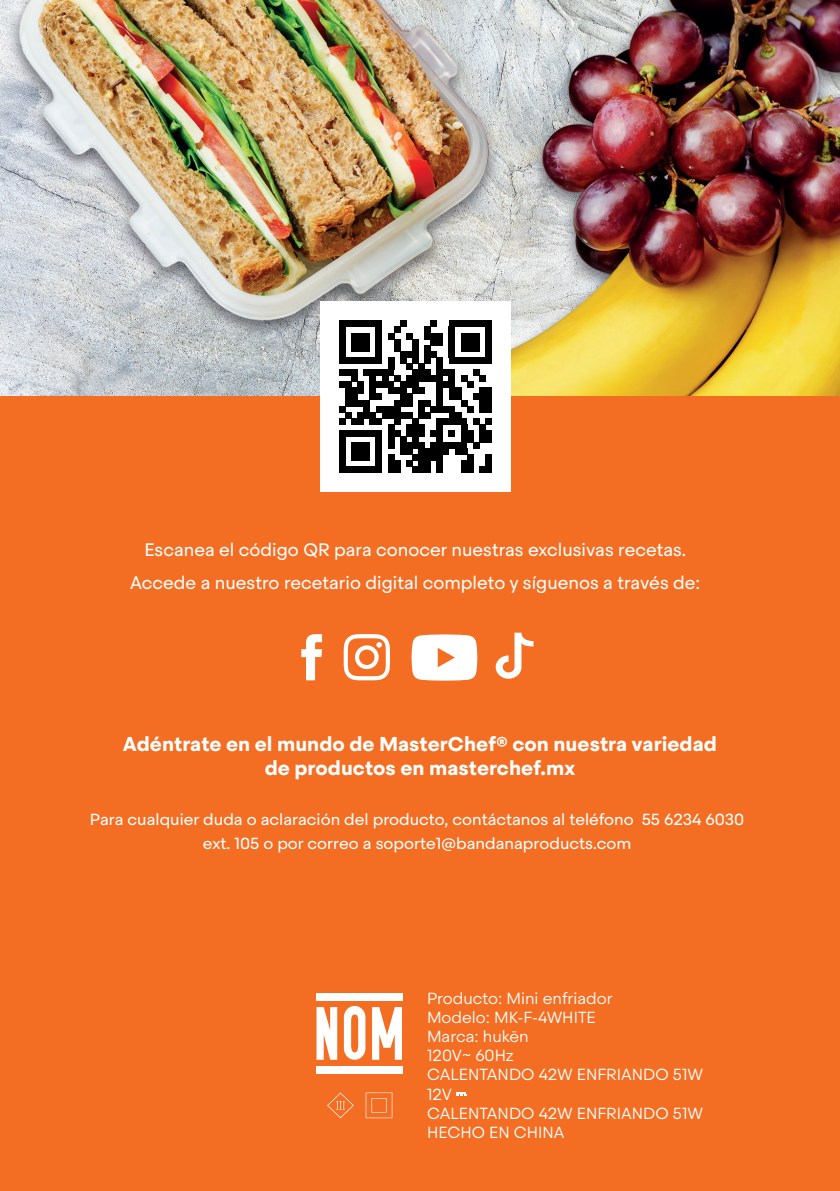
<style>
.page{position:relative;width:840px;height:1191px;background:#fff}
.page>*{position:absolute;margin:0;border:0;box-sizing:border-box;transform-origin:0 0}
.t1{font:700 20px/24px "Steradian";color:#fff;text-align:center}
.t2{font:18px/33px "Steradian";color:#fff;text-align:center}
.t3{font:300 16px/19.2px "Steradian";color:#fff}
.t4{font:16px/24px "Steradian";color:#fff;text-align:center}
</style>
<div class="page">
<div style="left:0;top:0;width:839px;height:1191px;background:#f36e23"></div>
<svg style="left:301px;top:634px;width:21px;height:46px"></svg>
<svg style="left:343px;top:634px;width:47px;height:46px"></svg>
<svg style="left:411px;top:634px;width:66px;height:46px"></svg>
<svg style="left:495px;top:632px;width:38px;height:46px"></svg>
<div style="left:316px;top:992px;width:87px;height:8px;background:#fff"></div>
<div style="left:316px;top:1066px;width:87px;height:8px;background:#fff"></div>
<svg style="left:316px;top:1007px;width:21px;height:52px"></svg>
<svg style="left:372px;top:1007px;width:30px;height:52px"></svg>
<svg style="left:343px;top:1006px;width:22px;height:53px"></svg>
<svg style="left:456px;top:1092px;width:10px;height:4px"></svg>
<img style="left:0;top:0;width:839px;height:395px">
<div style="left:320px;top:302px;width:190px;height:190px;background:#fff"></div>
<svg style="left:424px;top:321px;width:12px;height:12px"></svg>
<div style="left:424px;top:333px;width:18px;height:6px;background:#000001"></div>
<div style="left:430px;top:339px;width:12px;height:6px;background:#000001"></div>
<svg style="left:388px;top:321px;width:30px;height:30px"></svg>
<svg style="left:424px;top:345px;width:6px;height:6px"></svg>
<div style="left:400px;top:351px;width:18px;height:6px;background:#000001"></div>
<div style="left:424px;top:351px;width:12px;height:6px;background:#000001"></div>
<svg style="left:388px;top:357px;width:6px;height:12px"></svg>
<svg style="left:400px;top:357px;width:30px;height:12px"></svg>
<svg style="left:436px;top:357px;width:6px;height:12px"></svg>
<div style="left:339px;top:369px;width:18px;height:6px;background:#000001"></div>
<div style="left:363px;top:369px;width:31px;height:6px;background:#000001"></div>
<div style="left:412px;top:369px;width:18px;height:6px;background:#000001"></div>
<div style="left:436px;top:369px;width:19px;height:6px;background:#000001"></div>
<svg style="left:473px;top:369px;width:6px;height:6px"></svg>
<div style="left:351px;top:375px;width:6px;height:7px;background:#000001"></div>
<div style="left:369px;top:375px;width:6px;height:7px;background:#000001"></div>
<div style="left:382px;top:375px;width:6px;height:7px;background:#000001"></div>
<div style="left:394px;top:375px;width:6px;height:7px;background:#000001"></div>
<div style="left:406px;top:375px;width:36px;height:7px;background:#000001"></div>
<div style="left:448px;top:375px;width:7px;height:7px;background:#000001"></div>
<div style="left:461px;top:375px;width:6px;height:7px;background:#000001"></div>
<div style="left:479px;top:375px;width:6px;height:7px;background:#000001"></div>
<div style="left:339px;top:382px;width:12px;height:6px;background:#000001"></div>
<svg style="left:357px;top:382px;width:6px;height:6px"></svg>
<div style="left:369px;top:382px;width:25px;height:6px;background:#000001"></div>
<div style="left:400px;top:382px;width:18px;height:6px;background:#000001"></div>
<div style="left:436px;top:382px;width:19px;height:6px;background:#000001"></div>
<svg style="left:467px;top:382px;width:6px;height:6px"></svg>
<div style="left:345px;top:388px;width:18px;height:6px;background:#000001"></div>
<svg style="left:369px;top:388px;width:6px;height:6px"></svg>
<div style="left:388px;top:388px;width:18px;height:6px;background:#000001"></div>
<div style="left:412px;top:388px;width:12px;height:6px;background:#000001"></div>
<div style="left:448px;top:388px;width:13px;height:6px;background:#000001"></div>
<div style="left:479px;top:388px;width:12px;height:6px;background:#000001"></div>
<div style="left:345px;top:394px;width:12px;height:6px;background:#000001"></div>
<div style="left:369px;top:394px;width:13px;height:6px;background:#000001"></div>
<div style="left:400px;top:394px;width:12px;height:6px;background:#000001"></div>
<div style="left:448px;top:394px;width:13px;height:6px;background:#000001"></div>
<div style="left:473px;top:394px;width:18px;height:6px;background:#000001"></div>
<div style="left:345px;top:400px;width:24px;height:6px;background:#000001"></div>
<div style="left:394px;top:400px;width:18px;height:6px;background:#000001"></div>
<div style="left:418px;top:400px;width:12px;height:6px;background:#000001"></div>
<svg style="left:436px;top:388px;width:6px;height:18px"></svg>
<div style="left:479px;top:400px;width:12px;height:6px;background:#000001"></div>
<svg style="left:363px;top:406px;width:6px;height:6px"></svg>
<div style="left:375px;top:406px;width:25px;height:6px;background:#000001"></div>
<svg style="left:418px;top:406px;width:6px;height:6px"></svg>
<div style="left:430px;top:406px;width:25px;height:6px;background:#000001"></div>
<svg style="left:461px;top:400px;width:12px;height:12px"></svg>
<div style="left:479px;top:406px;width:12px;height:6px;background:#000001"></div>
<div style="left:357px;top:412px;width:18px;height:6px;background:#000001"></div>
<div style="left:382px;top:412px;width:30px;height:6px;background:#000001"></div>
<div style="left:418px;top:412px;width:12px;height:6px;background:#000001"></div>
<div style="left:448px;top:412px;width:13px;height:6px;background:#000001"></div>
<svg style="left:339px;top:406px;width:12px;height:18px"></svg>
<div style="left:351px;top:418px;width:12px;height:6px;background:#000001"></div>
<div style="left:369px;top:418px;width:13px;height:6px;background:#000001"></div>
<svg style="left:412px;top:418px;width:6px;height:6px"></svg>
<div style="left:436px;top:418px;width:31px;height:6px;background:#000001"></div>
<svg style="left:388px;top:418px;width:12px;height:12px"></svg>
<div style="left:406px;top:424px;width:18px;height:6px;background:#000001"></div>
<svg style="left:436px;top:424px;width:6px;height:6px"></svg>
<svg style="left:461px;top:424px;width:6px;height:6px"></svg>
<svg style="left:473px;top:418px;width:18px;height:12px"></svg>
<div style="left:388px;top:430px;width:12px;height:6px;background:#000001"></div>
<div style="left:406px;top:430px;width:18px;height:6px;background:#000001"></div>
<div style="left:430px;top:430px;width:12px;height:6px;background:#000001"></div>
<div style="left:448px;top:430px;width:7px;height:6px;background:#000001"></div>
<div style="left:461px;top:430px;width:12px;height:6px;background:#000001"></div>
<div style="left:479px;top:430px;width:12px;height:6px;background:#000001"></div>
<svg style="left:400px;top:436px;width:6px;height:6px"></svg>
<svg style="left:412px;top:436px;width:6px;height:6px"></svg>
<svg style="left:436px;top:436px;width:6px;height:6px"></svg>
<div style="left:461px;top:436px;width:12px;height:6px;background:#000001"></div>
<div style="left:479px;top:436px;width:12px;height:6px;background:#000001"></div>
<svg style="left:388px;top:436px;width:6px;height:12px"></svg>
<div style="left:400px;top:442px;width:24px;height:6px;background:#000001"></div>
<div style="left:430px;top:442px;width:37px;height:6px;background:#000001"></div>
<svg style="left:473px;top:442px;width:6px;height:6px"></svg>
<div style="left:400px;top:448px;width:12px;height:7px;background:#000001"></div>
<div style="left:418px;top:448px;width:30px;height:7px;background:#000001"></div>
<div style="left:455px;top:448px;width:12px;height:7px;background:#000001"></div>
<svg style="left:388px;top:455px;width:6px;height:6px"></svg>
<div style="left:412px;top:455px;width:30px;height:6px;background:#000001"></div>
<svg style="left:467px;top:455px;width:6px;height:6px"></svg>
<div style="left:388px;top:461px;width:12px;height:6px;background:#000001"></div>
<svg style="left:406px;top:461px;width:6px;height:6px"></svg>
<div style="left:418px;top:461px;width:12px;height:6px;background:#000001"></div>
<div style="left:461px;top:461px;width:12px;height:6px;background:#000001"></div>
<svg style="left:485px;top:455px;width:6px;height:12px"></svg>
<div style="left:388px;top:467px;width:12px;height:6px;background:#000001"></div>
<div style="left:412px;top:467px;width:18px;height:6px;background:#000001"></div>
<svg style="left:436px;top:461px;width:6px;height:12px"></svg>
<div style="left:461px;top:467px;width:12px;height:6px;background:#000001"></div>
<div style="left:479px;top:467px;width:12px;height:6px;background:#000001"></div>
<div style="left:339px;top:321px;width:43px;height:6px;background:#000001"></div>
<div style="left:375px;top:327px;width:7px;height:6px;background:#000001"></div>
<div style="left:375px;top:333px;width:7px;height:6px;background:#000001"></div>
<div style="left:375px;top:339px;width:7px;height:6px;background:#000001"></div>
<div style="left:375px;top:345px;width:7px;height:6px;background:#000001"></div>
<svg style="left:339px;top:327px;width:6px;height:30px"></svg>
<div style="left:375px;top:351px;width:7px;height:6px;background:#000001"></div>
<div style="left:339px;top:357px;width:43px;height:6px;background:#000001"></div>
<div style="left:351px;top:333px;width:18px;height:18px;background:#000001"></div>
<div style="left:448px;top:321px;width:43px;height:6px;background:#000001"></div>
<div style="left:448px;top:327px;width:7px;height:6px;background:#000001"></div>
<div style="left:448px;top:333px;width:7px;height:6px;background:#000001"></div>
<div style="left:448px;top:339px;width:7px;height:6px;background:#000001"></div>
<div style="left:448px;top:345px;width:7px;height:6px;background:#000001"></div>
<div style="left:448px;top:351px;width:7px;height:6px;background:#000001"></div>
<svg style="left:485px;top:327px;width:6px;height:30px"></svg>
<div style="left:448px;top:357px;width:43px;height:6px;background:#000001"></div>
<div style="left:461px;top:333px;width:18px;height:18px;background:#000001"></div>
<div style="left:339px;top:430px;width:43px;height:6px;background:#000001"></div>
<div style="left:375px;top:436px;width:7px;height:6px;background:#000001"></div>
<svg style="left:339px;top:436px;width:6px;height:12px"></svg>
<div style="left:375px;top:442px;width:7px;height:6px;background:#000001"></div>
<div style="left:339px;top:448px;width:6px;height:7px;background:#000001"></div>
<div style="left:375px;top:448px;width:7px;height:7px;background:#000001"></div>
<div style="left:375px;top:455px;width:7px;height:6px;background:#000001"></div>
<svg style="left:339px;top:455px;width:6px;height:12px"></svg>
<div style="left:375px;top:461px;width:7px;height:6px;background:#000001"></div>
<div style="left:339px;top:467px;width:43px;height:6px;background:#000001"></div>
<div style="left:351px;top:442px;width:18px;height:19px;background:#000001"></div>
<svg style="left:365px;top:1092px;width:27px;height:26px"></svg>
<svg style="left:327px;top:1092px;width:26px;height:26px"></svg>
<p class="t2" style="left:130px;top:533px;width:571px">Escanea el código QR para conocer nuestras exclusivas recetas.<br>Accede a nuestro recetario digital completo y síguenos a través de:</p>
<p class="t1" style="left:123px;top:732px;width:595px">Adéntrate en el mundo de MasterChef® con nuestra variedad de productos en masterchef.mx</p>
<p class="t4" style="left:90px;top:807px;width:655px">Para cualquier duda o aclaración del producto, contáctanos al teléfono 55 6234 6030 ext. 105 o por correo a soporte1@bandanaproducts.com</p>
<p class="t3" style="left:427px;top:988px;width:277px">Producto: Mini enfriador<br>Modelo: MK-F-4WHITE<br>Marca: hukën<br>120V~ 60Hz<br>CALENTANDO 42W ENFRIANDO 51W<br>12V<br>CALENTANDO 42W ENFRIANDO 51W<br>HECHO EN CHINA</p>
</div>
